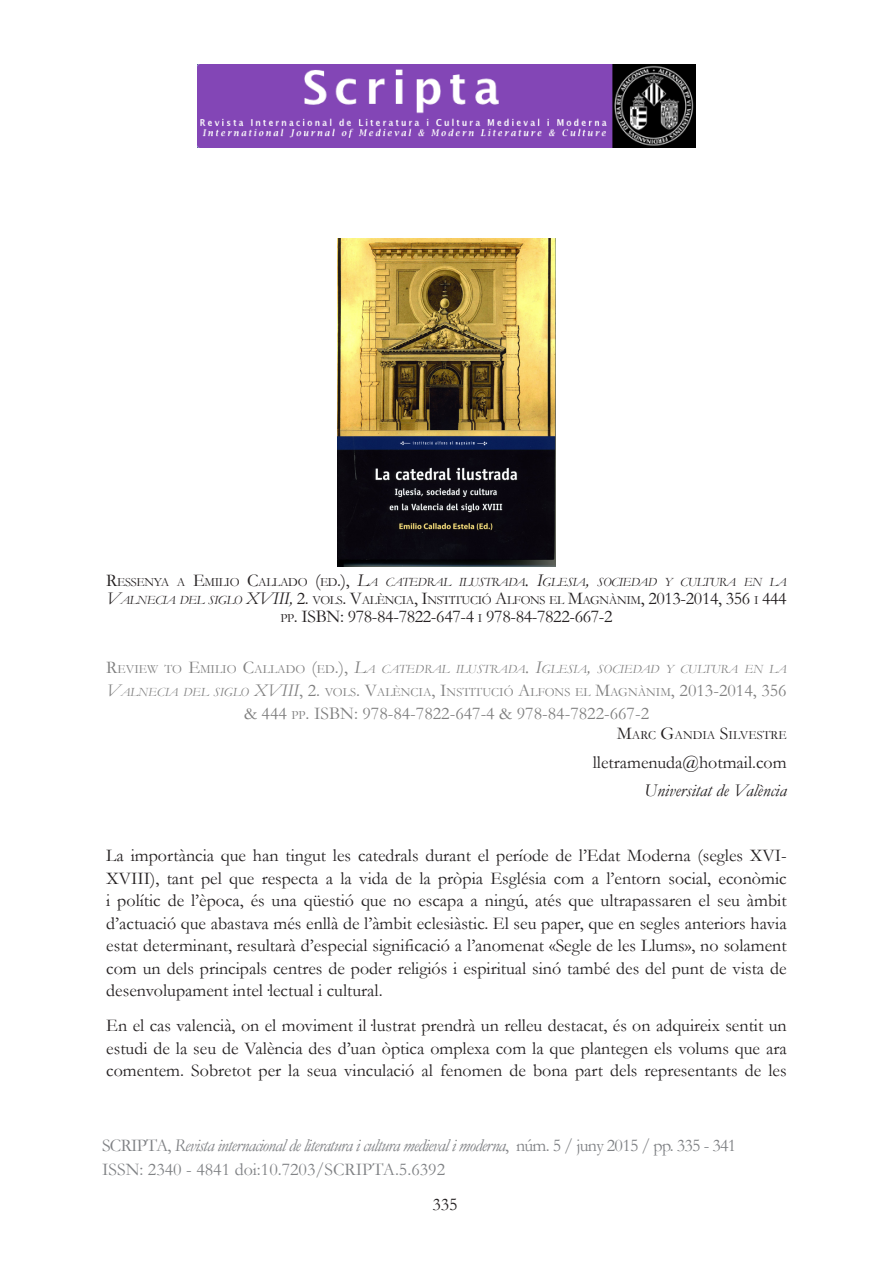
<style>
.page{position:relative;width:893px;height:1263px;background:#fff}
.page>*{position:absolute;margin:0;border:0;box-sizing:border-box;transform-origin:0 0}
.text_normal{font:18px/22.5px "Garamond";color:#231f20;text-align:justify}
.t1{font:18px/23.2px "Garamond";color:#808285}
.t2{font:18px "Garamond";color:#808080}
.t3{font:18px "Garamond";letter-spacing:-.02em;color:#231f20}
.t4{font:italic 18px "Garamond";color:#231f20}
.t5{font:italic 12.6px/18px "Garamond";letter-spacing:-.03em;color:#231f20}
.t6{font:italic 12.6px/22.5px "Garamond";color:#808080}
.t7{font:12.6px "Garamond";color:#231f20}
.s1{font-style:normal;font-size:18px}
.s2{font-style:normal}
.s3{font-size:18px}
.s4{font-size:12.6px}
.s5{font-style:italic}
</style>
<div class="page">
<img style="left:197px;top:64px;width:499px;height:84px">
<img style="left:337px;top:238px;width:219px;height:329px">
<p class="t5" style="left:106px;top:573px;width:682px"><span class="s1">R</span><span class="s2">ESS ENYA A</span> <span class="s1">E</span><span class="s2">MILIO</span> <span class="s1">C</span><span class="s2">ALLADO</span> <span class="s1">(</span><span class="s2">ED</span><span class="s1">.),</span> <span class="s3">L</span>A CATEDRAL ILUSTRADA<span class="s3">. I</span>GLESIA<span class="s3">,</span> SOCIEDAD Y CULTURA EN LA<br><span class="s3">V</span>ALNECIA DEL SIGLO <span class="s3">XVIII,</span> <span class="s1">2.</span> <span class="s2">VOLS</span><span class="s1">. V</span><span class="s2">ALÈNCIA</span><span class="s1">, I</span><span class="s2">NSTITUCIÓ</span> <span class="s1">A</span><span class="s2">LFONS EL</span> <span class="s1">M</span><span class="s2">AGNÀNIM</span><span class="s1">, 2013-2014, 356</span> <span class="s2">I</span> <span class="s1">444</span></p>
<p class="t3" style="left:280px;top:606px;width:334px"><span class="s4">PP</span>. ISBN: 978-84-7822-647-4 <span class="s4">I</span> 978-84-7822-667-2</p>
<p class="t6" style="left:106px;top:658px;width:682px"><span class="s1">R</span><span class="s2">EVIEW TO</span> <span class="s1">E</span><span class="s2">MILIO</span> <span class="s1">C</span><span class="s2">ALLADO</span> <span class="s1">(</span><span class="s2">ED</span><span class="s1">.),</span> <span class="s3">L</span>A CATEDRAL ILUSTRADA<span class="s3">. I</span>GLESIA<span class="s3">,</span> SOCIEDAD Y CULTURA EN LA<br><span class="s3">V</span>ALNECIA DEL SIGLO <span class="s3">XVIII</span><span class="s1">, 2.</span> <span class="s2">VOLS</span><span class="s1">. V</span><span class="s2">ALÈNCIA</span><span class="s1">, I</span><span class="s2">NSTITUCIÓ</span> <span class="s1">A</span><span class="s2">LFONS EL</span> <span class="s1">M</span><span class="s2">AGNÀNIM</span><span class="s1">, 2013-2014, 356</span></p>
<p class="t2" style="left:244px;top:702px;width:407px">&amp; 444 <span class="s4">PP</span>. ISBN: 978-84-7822-647-4 &amp; 978-84-7822-667-2</p>
<p class="t7" style="left:617px;top:727px;width:171px"><span class="s3">M</span>ARC <span class="s3">G</span>ANDIA <span class="s3">S</span>ILVESTRE</p>
<p class="text_normal" style="left:593px;top:751px;width:195px">lletramenuda@hotmail.com</p>
<p class="t4" style="left:644px;top:780px;width:144px">Universitat de València</p>
<p class="text_normal" style="left:106px;top:844px;width:682px">La importància que han tingut les catedrals durant el període de l’Edat Moderna (segles XVI-XVIII), tant pel que respecta a la vida de la pròpia Església com a l’entorn social, econòmic i polític de l’època, és una qüestió que no escapa a ningú, atés que ultrapassaren el seu àmbit d’actuació que abastava més enllà de l’àmbit eclesiàstic. El seu paper, que en segles anteriors havia estat determinant, resultarà d’especial significació a l’anomenat «Segle de les Llums», no solament com un dels principals centres de poder religiós i espiritual sinó també des del punt de vista de desenvolupament intel·lectual i cultural.</p>
<p class="text_normal" style="left:106px;top:1014px;width:682px">En el cas valencià, on el moviment il·lustrat prendrà un relleu destacat, és on adquireix sentit un estudi de la seu de València des d’uan òptica omplexa com la que plantegen els volums que ara comentem. Sobretot per la seua vinculació al fenomen de bona part dels representants de les</p>
<p class="t1" style="left:102px;top:1134px;width:636px">SCRIPTA, <span class="s5">Revista internacional de literatura i cultura medieval i moderna</span>, núm. 5 / juny 2015 / pp. 335 - 341<br>ISSN: 2340 - 4841 doi:10.7203/SCRIPTA.5.6392</p>
<p class="text_normal" style="left:432px;top:1192px;width:27px">335</p>
</div>
